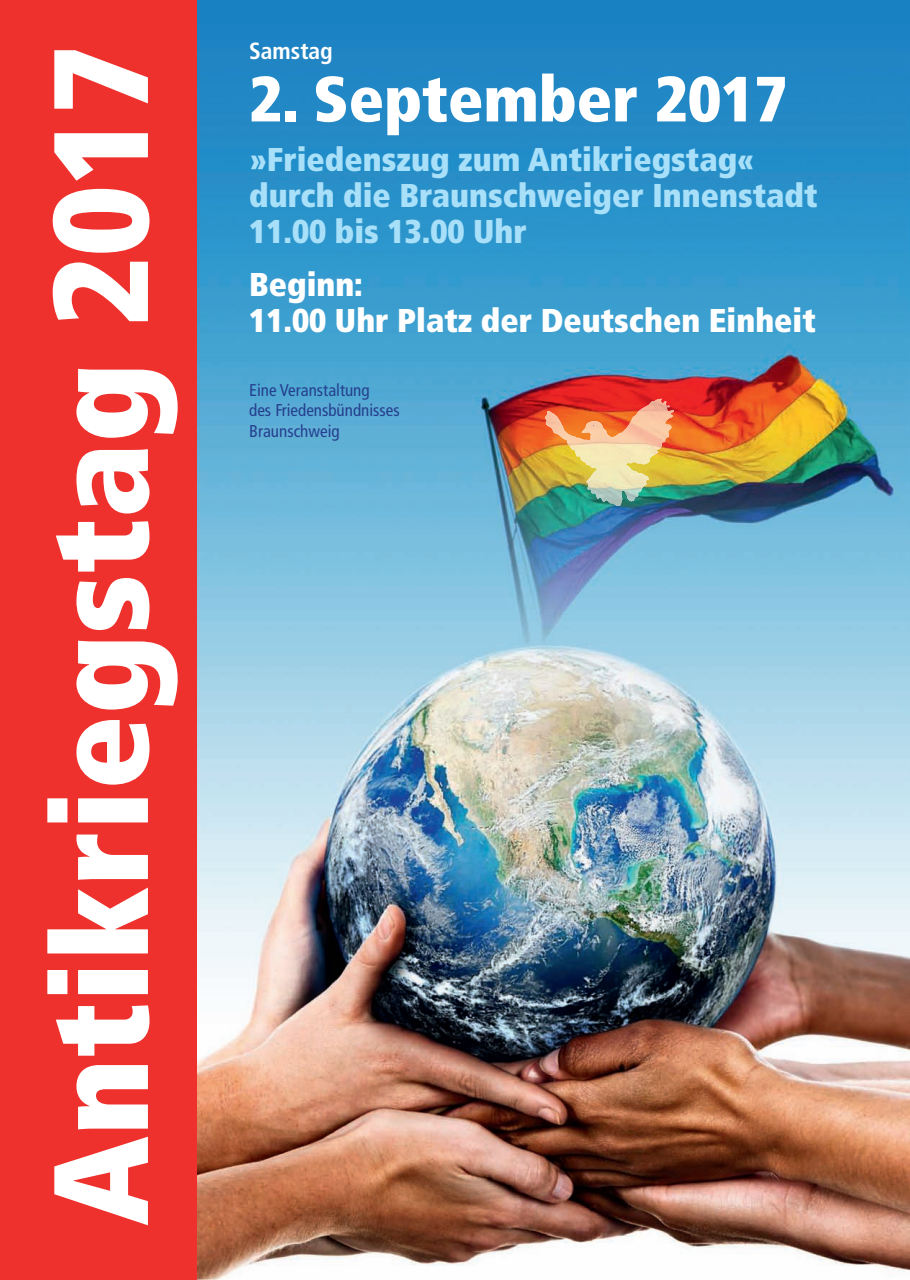
<style>
.page{position:relative;width:910px;height:1280px;background:#fff}
.page>*{position:absolute;margin:0;border:0;box-sizing:border-box;transform-origin:0 0}
.t1{font:900 condensed 134.1px "Frutiger";letter-spacing:.005em;color:#fff}
.t2{font:900 condensed 63.9px "Frutiger";color:#fff}
.t3{font:900 condensed 33px/36px "Frutiger";color:#a8dff9}
.t4{font:900 condensed 33px/36px "Frutiger";color:#fff}
.t5{font:700 condensed 23.4px "Frutiger";color:#fff}
.t6{font:condensed 17.1px/20.4px "Frutiger";color:#253f8e}
</style>
<div class="page">
<img style="left:197px;top:0;width:713px;height:1279px">
<div style="left:0;top:0;width:197px;height:1280px;background:#ee312c"></div>
<img style="left:545px;top:400px;width:112px;height:106px">
<h1 class="t1" style="left:19px;top:1226px;width:1182px;rotate:-90deg">Antikriegstag 2017</h1>
<p class="t5" style="left:249px;top:37px;width:85px">Samstag</p>
<h2 class="t2" style="left:249px;top:60px;width:540px">2. September 2017</h2>
<p class="t3" style="left:249px;top:141px;width:570px">»Friedenszug zum Antikriegstag« durch die Braunschweiger Innenstadt<br>11.00 bis 13.00 Uhr</p>
<p class="t4" style="left:249px;top:266px;width:568px">Beginn:<br>11.00 Uhr Platz der Deutschen Einheit</p>
<p class="t6" style="left:249px;top:380px;width:152px">Eine Veranstaltung<br>des Friedensbündnisses<br>Braunschweig</p>
</div>
